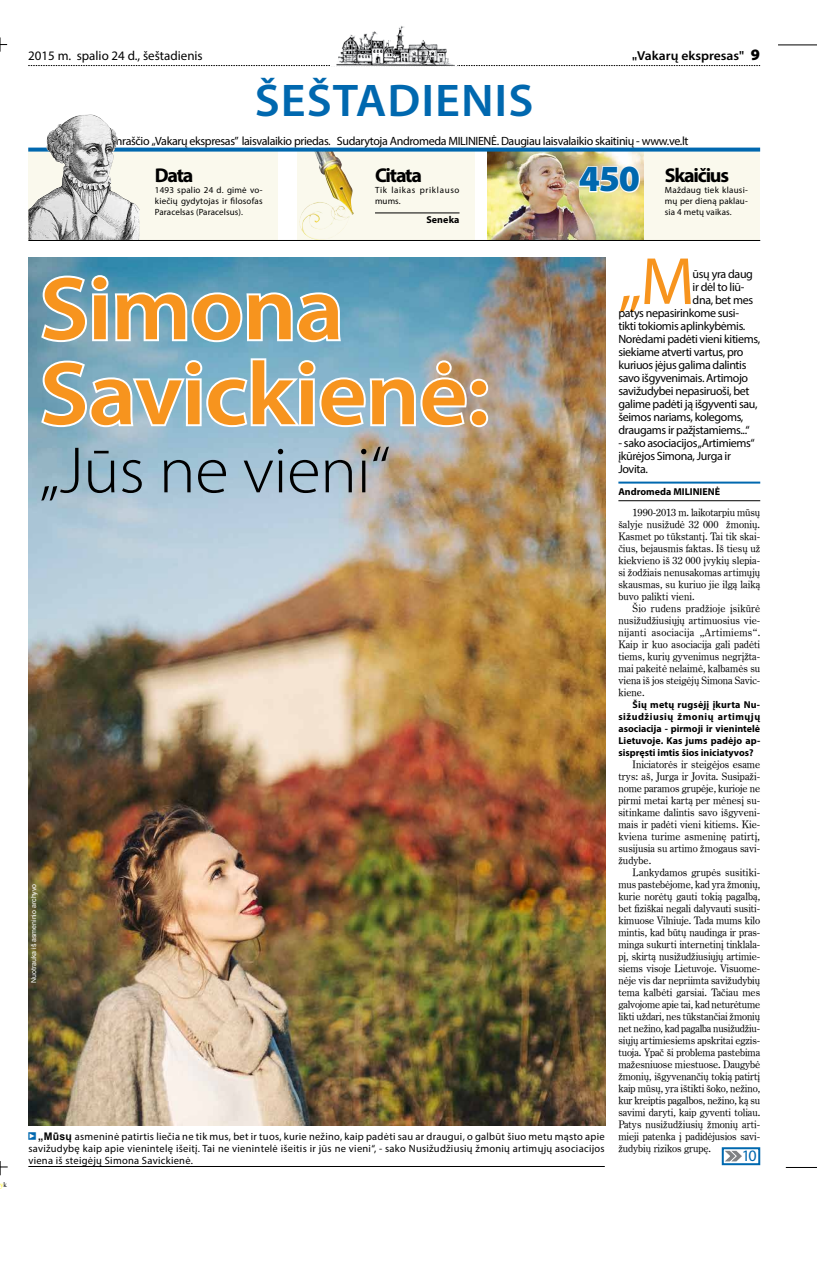
<style>
.page{position:relative;width:817px;height:1270px;background:#fff}
.page>*{position:absolute;margin:0;border:0;box-sizing:border-box;transform-origin:0 0}
.t1{font:600 90px/85px "Myriad Pro";letter-spacing:-.01em;color:#f7941e;scale:1.05 1}
.t2{font:67.4px "Myriad Pro";color:#f7941e}
.t3{font:300 66px "Myriad Pro";letter-spacing:-.01em;color:#000;scale:1.05 1}
.t4{font:600 46px "Myriad Pro";letter-spacing:.02em;color:#0068af;scale:1.05 1}
.t5{font:900 37px "Myriad Pro";color:#0068af}
.t6{font:700 20px "Myriad Pro";letter-spacing:-.06em;color:#000}
.t7{font:16px "Myriad Pro";color:#0068af}
.t8{font:13px "Myriad Pro";color:#000}
.t9{font:600 13px "Myriad Pro";color:#000;scale:1.05 1}
.t10{font:12px/13px "Myriad Pro";letter-spacing:-.03em;color:#000}
.t11{font:10.5px/12px "Myriad Pro";letter-spacing:.025em;color:#000;text-align:justify}
.t12{font:10.2px/12px "Century Oldstyle TL";color:#000;text-align:justify}
.t13{font:700 10px/12px "Myriad Pro";color:#000;text-align:justify}
.t14{font:9px/11px "Myriad Pro";letter-spacing:.02em;color:#000;text-align:justify}
.t15{font:9px/11px "Myriad Pro";letter-spacing:.07em;color:#000}
.t16{font:7px "Arial";color:#fff}
.t17{font:7px "Times New Roman";color:#fff200}
.s1{color:#000}
.s2{font-weight:900;font-size:16px}
.s3{font-family:"Pointers";font-size:10px;color:#0068af}
.s4{font-family:"Arial";font-weight:700}
</style>
<div class="page">
<hr style="left:618px;top:482px;width:142px;height:2px;background:#0068af">
<hr style="left:618px;top:501px;width:142px;height:1px;background:#000">
<div style="left:488px;top:149px;width:271px;height:91px;background:#faf9ed"></div>
<img style="left:488px;top:152px;width:155px;height:88px">
<div style="left:28px;top:149px;width:249px;height:91px;background:#faf9ed"></div>
<div style="left:297px;top:149px;width:177px;height:91px;background:#faf9ed"></div>
<hr style="left:375px;top:213px;width:84px;height:1px;background:#000">
<img style="left:299px;top:152px;width:55px;height:88px">
<svg style="left:28px;top:65px;width:732px;height:1px"></svg>
<svg style="left:139px;top:148px;width:621px;height:4px;background:#1774b2"></svg>
<img style="left:336px;top:26px;width:118px;height:39px">
<hr style="left:28px;top:240px;width:732px;height:1px;background:#000">
<div style="left:721px;top:1147px;width:39px;height:18px;border:2px solid #0068af"></div>
<svg style="left:722px;top:1149px;width:21px;height:13px"></svg>
<img style="left:28px;top:258px;width:577px;height:868px">
<img style="left:28px;top:115px;width:111px;height:125px">
<svg style="left:577px;top:165px;width:64px;height:29px"></svg>
<svg style="left:38px;top:273px;width:305px;height:71px"></svg>
<svg style="left:38px;top:356px;width:452px;height:73px"></svg>
<hr style="left:28px;top:1166px;width:576px;height:1px;background:#000">
<hr style="left:777px;top:45px;width:39px;height:1px;background:#000">
<hr style="left:785px;top:1167px;width:31px;height:1px;background:#000">
<svg style="left:0;top:37px;width:7px;height:15px"></svg>
<svg style="left:0;top:1161px;width:8px;height:14px"></svg>
<p class="t17" style="left:0;top:1180px;width:8px">y<span class="s1">k</span></p>
<p class="t8" style="left:28px;top:47px;width:176px">2015 m. spalio 24 d., šeštadienis</p>
<p class="t9" style="left:637px;top:47px;width:119px">Vakarų ekspresas" <span class="s2">9</span></p>
<p class="t9" style="left:632px;top:53px;width:6px">"</p>
<h3 class="t4" style="left:255px;top:72px;width:267px">ŠEŠTADIENIS</h3>
<p class="t10" style="left:100px;top:134px;width:51px">Dienraščio</p>
<p class="t10" style="left:151px;top:140px;width:6px">“</p>
<p class="t10" style="left:155px;top:134px;width:534px">Vakarų ekspresas” laisvalaikio priedas. Sudarytoja Andromeda MILINIENĖ. Daugiau laisvalaikio skaitinių - www.ve.lt</p>
<h3 class="t6" style="left:155px;top:162px;width:40px">Data</h3>
<p class="t14" style="left:155px;top:184px;width:109px">1493 spalio 24 d. gimė vo&shy;kiečių gydytojas ir filosofas Paracelsas (Paracelsus).</p>
<h3 class="t6" style="left:375px;top:162px;width:48px">Citata</h3>
<p class="t15" style="left:375px;top:184px;width:86px">Tik laikas priklauso mums.</p>
<p class="t13" style="left:426px;top:213px;width:35px">Seneka</p>
<h3 class="t5" style="left:578px;top:154px;width:63px">450</h3>
<h3 class="t6" style="left:664px;top:162px;width:66px">Skaičius</h3>
<p class="t14" style="left:664px;top:184px;width:84px">Maždaug tiek klausi&shy;mų per dieną paklau&shy;sia 4 metų vaikas.</p>
<h1 class="t1" style="left:40px;top:264px;width:429px">Simona<br>Savickienė:</h1>
<h3 class="t3" style="left:40px;top:431px;width:335px">„Jūs ne vieni“</h3>
<p class="t16" style="left:29px;top:983px;width:101px;rotate:-90deg">Nuotrauka iš asmeninio archyvo</p>
<p class="t11" style="left:28px;top:1130px;width:578px"><span class="s3">s</span><span class="s4">„Mūsų</span> asmeninė patirtis liečia ne tik mus, bet ir tuos, kurie nežino, kaip padėti sau ar draugui, o galbūt šiuo metu mąsto apie savižudybę kaip apie vienintelę išeitį. Tai ne vienintelė išeitis ir jūs ne vieni“, - sako Nusižudžiusių žmonių artimųjų asociacijos viena iš steigėjų Simona Savickienė.</p>
<h2 class="t2" style="left:618px;top:240px;width:78px">„M</h2>
<p class="t10" style="left:692px;top:267px;width:62px">ūsų yra daug</p>
<p class="t10" style="left:692px;top:280px;width:53px">ir dėl to liū-</p>
<p class="t10" style="left:692px;top:293px;width:62px">dna, bet mes</p>
<p class="t10" style="left:618px;top:306px;width:122px">patys nepasirinkome susi-</p>
<p class="t10" style="left:618px;top:319px;width:128px">tikti tokiomis aplinkybėmis.</p>
<p class="t10" style="left:618px;top:332px;width:143px">Norėdami padėti vieni kitiems,</p>
<p class="t10" style="left:618px;top:345px;width:127px">siekiame atverti vartus, pro</p>
<p class="t10" style="left:618px;top:358px;width:129px">kuriuos įėjus galima dalintis</p>
<p class="t10" style="left:618px;top:371px;width:131px">savo išgyvenimais. Artimojo</p>
<p class="t10" style="left:618px;top:384px;width:133px">savižudybei nepasiruoši, bet</p>
<p class="t10" style="left:618px;top:397px;width:141px">galime padėti ją išgyventi sau,</p>
<p class="t10" style="left:618px;top:410px;width:126px">šeimos nariams, kolegoms,</p>
<p class="t10" style="left:618px;top:423px;width:133px">draugams ir pažįstamiems...“</p>
<p class="t10" style="left:618px;top:436px;width:138px">- sako asociacijos „Artimiems“ įkūrėjos Simona, Jurga ir<br>Jovita.</p>
<p class="t13" style="left:618px;top:485px;width:103px">Andromeda MILINIENĖ</p>
<p class="t12" style="left:618px;top:506px;width:143px;text-indent:14px">1990-2013 m. laikotarpiu mūsų šalyje nusižudė 32 000 žmonių.<br>Kasmet po tūkstantį. Tai tik skai&shy;čius, bejausmis faktas. Iš tiesų už kiekvieno iš 32 000 įvykių slepia&shy;si žodžiais nenusakomas artimųjų skausmas, su kuriuo jie ilgą laiką buvo palikti vieni.</p>
<p class="t12" style="left:618px;top:602px;width:143px;text-indent:14px">Šio rudens pradžioje įsikūrė nusižudžiusiųjų artimuosius vie&shy;nijanti asociacija „Artimiems“.<br>Kaip ir kuo asociacija gali padėti tiems, kurių gyvenimus negrįžta&shy;mai pakeitė nelaimė, kalbamės su viena iš jos steigėjų Simona Savic&shy;kiene.</p>
<p class="t13" style="left:618px;top:698px;width:143px;text-indent:14px">Šių metų rugsėjį įkurta Nu&shy;sižudžiusių žmonių artimųjų asociacija - pirmoji ir vienintelė Lietuvoje. Kas jums padėjo ap&shy;sispręsti imtis šios iniciatyvos?</p>
<p class="t12" style="left:618px;top:758px;width:143px;text-indent:14px">Iniciatorės ir steigėjos esame trys: aš, Jurga ir Jovita. Susipaži&shy;nome paramos grupėje, kurioje ne pirmi metai kartą per mėnesį su&shy;sitinkame dalintis savo išgyveni&shy;mais ir padėti vieni kitiems. Kie&shy;kviena turime asmeninę patirtį, susijusia su artimo žmogaus savi&shy;žudybe.</p>
<p class="t12" style="left:618px;top:866px;width:143px;text-indent:14px">Lankydamos grupės susitiki&shy;mus pastebėjome, kad yra žmonių, kurie norėtų gauti tokią pagalbą, bet fiziškai negali dalyvauti susiti&shy;kimuose Vilniuje. Tada mums kilo mintis, kad būtų naudinga ir pras&shy;minga sukurti internetinį tinklala&shy;pį, skirtą nusižudžiusiųjų artimie&shy;siems visoje Lietuvoje. Visuome&shy;nėje vis dar nepriimta savižudybių tema kalbėti garsiai. Tačiau mes galvojome apie tai, kad neturėtume likti uždari, nes tūkstančiai žmonių net nežino, kad pagalba nusižudžiu&shy;siųjų artimiesiems apskritai egzis&shy;tuoja. Ypač ši problema pastebima mažesniuose miestuose. Daugybė žmonių, išgyvenančių tokią patirtį kaip mūsų, yra ištikti šoko, nežino, kur kreiptis pagalbos, nežino, ką su savimi daryti, kaip gyventi toliau.<br>Patys nusižudžiusių žmonių arti&shy;mieji patenka į padidėjusios savi&shy;žudybių rizikos grupę.</p>
<h3 class="t7" style="left:741px;top:1146px;width:16px">10</h3>
</div>
